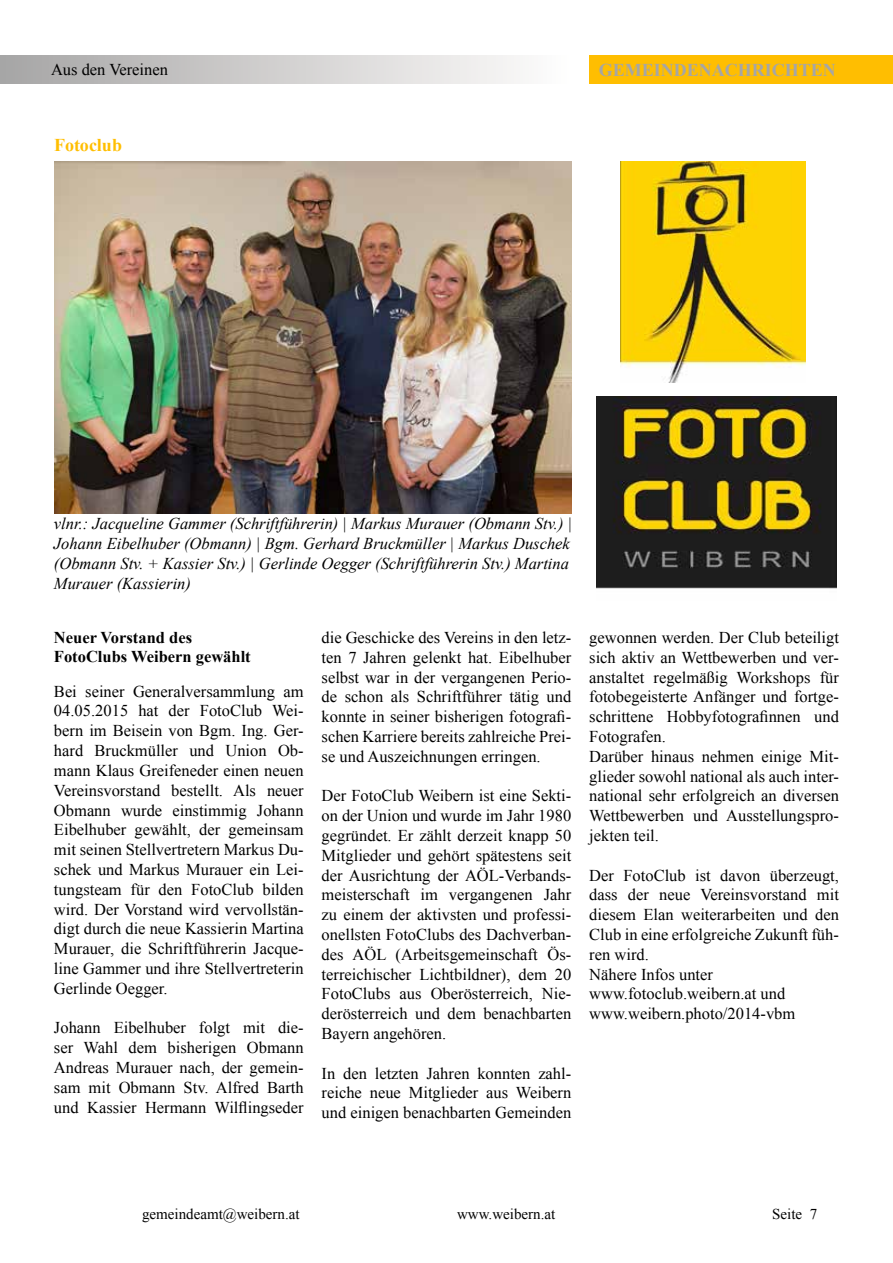
<style>
.page{position:relative;width:893px;height:1263px;background:#fff}
.page>*{position:absolute;margin:0;border:0;box-sizing:border-box;transform-origin:0 0}
.t1{font:700 18px "Times New Roman";color:#a6a6a6}
.t2{font:700 18px "Times New Roman";color:#ffbe00}
.t3{font:16.5px/19.8px "Times New Roman";color:#000;text-align:justify}
.t4{font:italic 16.5px/19.8px "Times New Roman";color:#000}
.t5{font:700 16.5px/19.8px "Times New Roman";color:#000}
.t6{font:15px "Times New Roman";color:#000}
</style>
<div class="page">
<div style="left:0;top:55px;width:568px;height:29px;background:linear-gradient(to right,#a6a5a5,#fefdfc)"></div>
<div style="left:589px;top:55px;width:304px;height:29px;background:#ffbe01"></div>
<img style="left:54px;top:162px;width:517px;height:351px">
<img style="left:620px;top:162px;width:185px;height:221px">
<img style="left:597px;top:396px;width:239px;height:193px">
<p class="t3" style="left:51px;top:59px;width:119px">Aus den Vereinen</p>
<p class="t2" style="left:54px;top:132px;width:70px">Fotoclub</p>
<p class="t1" style="left:599px;top:56px;width:239px">GEMEINDENACHRICHTEN</p>
<p class="t4" style="left:54px;top:513px;width:520px">vlnr.: Jacqueline Gammer (Schriftführerin) | Markus Murauer (Obmann Stv.) | Johann Eibelhuber (Obmann) | Bgm. Gerhard Bruckmüller | Markus Duschek (Obmann Stv. + Kassier Stv.) | Gerlinde Oegger (Schriftführerin Stv.) Martina Murauer (Kassierin)</p>
<p class="t5" style="left:54px;top:627px;width:198px">Neuer Vorstand des<br>FotoClubs Weibern gewählt</p>
<p class="t3" style="left:54px;top:681px;width:251px">Bei seiner Generalversammlung am 04.05.2015 hat der FotoClub Wei&shy;bern im Beisein von Bgm. Ing. Ger&shy;hard Bruckmüller und Union Ob&shy;mann Klaus Greifeneder einen neuen Vereinsvorstand bestellt. Als neuer Obmann wurde einstimmig Johann Eibelhuber gewählt, der gemeinsam mit seinen Stellvertretern Markus Du&shy;schek und Markus Murauer ein Lei&shy;tungsteam für den FotoClub bilden wird. Der Vorstand wird vervollstän&shy;digt durch die neue Kassierin Martina Murauer, die Schriftführerin Jacque&shy;line Gammer und ihre Stellvertreterin Gerlinde Oegger.</p>
<p class="t3" style="left:54px;top:1017px;width:251px">Johann Eibelhuber folgt mit die&shy;ser Wahl dem bisherigen Obmann Andreas Murauer nach, der gemein&shy;sam mit Obmann Stv. Alfred Barth und Kassier Hermann Wilflingseder</p>
<p class="t3" style="left:322px;top:627px;width:251px">die Geschicke des Vereins in den letz&shy;ten 7 Jahren gelenkt hat. Eibelhuber selbst war in der vergangenen Perio&shy;de schon als Schriftführer tätig und konnte in seiner bisherigen fotografi&shy;schen Karriere bereits zahlreiche Prei&shy;se und Auszeichnungen erringen.</p>
<p class="t3" style="left:322px;top:785px;width:251px">Der FotoClub Weibern ist eine Sekti&shy;on der Union und wurde im Jahr 1980 gegründet. Er zählt derzeit knapp 50<br>Mitglieder und gehört spätestens seit der Ausrichtung der AÖL-Verbands&shy;meisterschaft im vergangenen Jahr zu einem der aktivsten und professi&shy;onellsten FotoClubs des Dachverban&shy;des AÖL (Arbeitsgemeinschaft Ös&shy;terreichischer Lichtbildner), dem 20<br>FotoClubs aus Oberösterreich, Nie&shy;derösterreich und dem benachbarten Bayern angehören.</p>
<p class="t3" style="left:322px;top:1063px;width:251px">In den letzten Jahren konnten zahl&shy;reiche neue Mitglieder aus Weibern und einigen benachbarten Gemeinden</p>
<p class="t3" style="left:589px;top:627px;width:251px;text-align:left">gewonnen werden. Der Club beteiligt sich aktiv an Wettbewerben und ver&shy;anstaltet regelmäßig Workshops für fotobegeisterte Anfänger und fortge&shy;schrittene Hobbyfotografinnen und<br>Fotografen.<br>Darüber hinaus nehmen einige Mit&shy;glieder sowohl national als auch inter&shy;national sehr erfolgreich an diversen<br>Wettbewerben und Ausstellungspro&shy;jekten teil.</p>
<p class="t3" style="left:589px;top:865px;width:251px;text-align:left">Der FotoClub ist davon überzeugt, dass der neue Vereinsvorstand mit diesem Elan weiterarbeiten und den<br>Club in eine erfolgreiche Zukunft füh&shy;ren wird.<br>Nähere Infos unter www.fotoclub.weibern.at und www.weibern.photo/2014-vbm</p>
<p class="t6" style="left:142px;top:1203px;width:159px">gemeindeamt@weibern.at</p>
<p class="t6" style="left:457px;top:1203px;width:100px">www.weibern.at</p>
<p class="t6" style="left:772px;top:1203px;width:46px">Seite 7</p>
</div>
